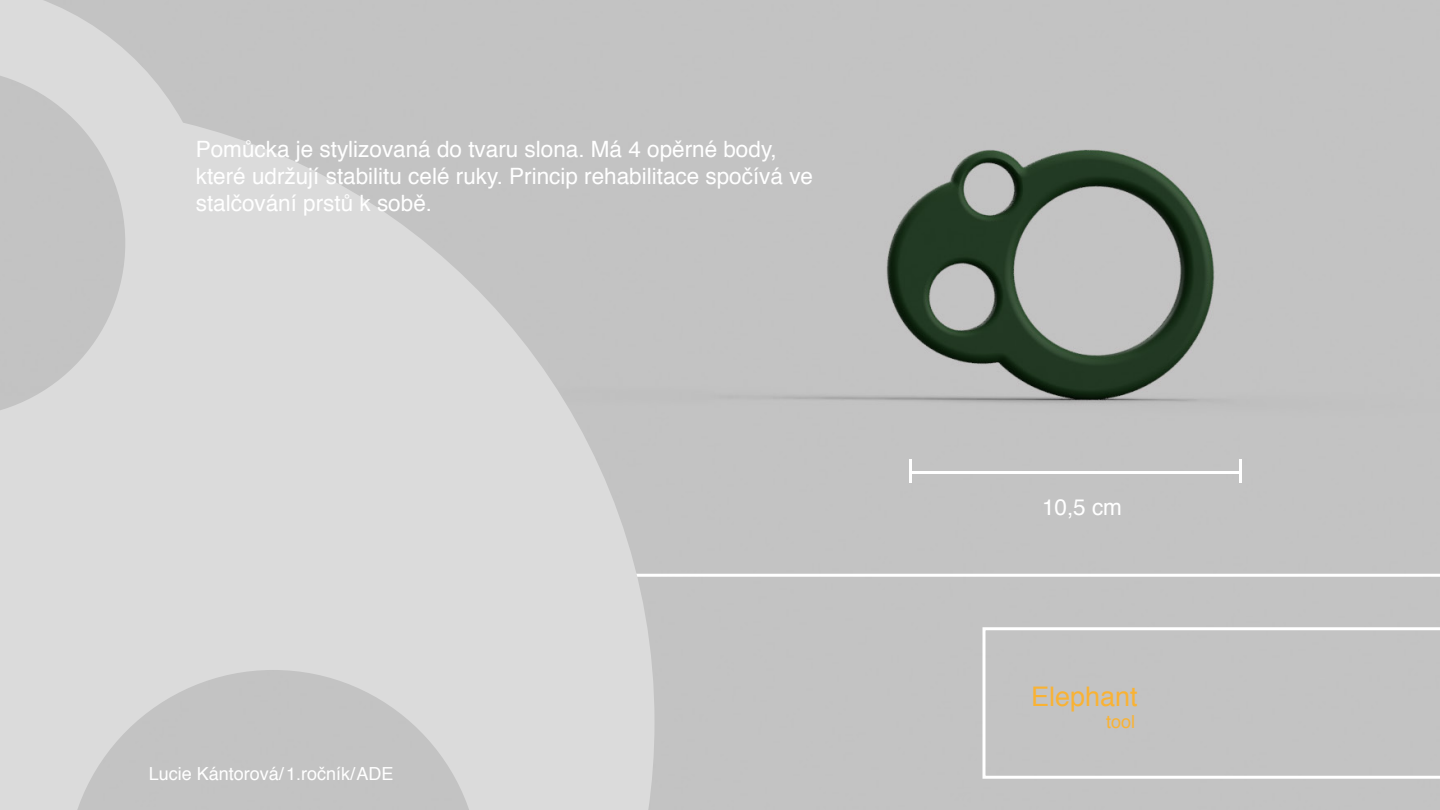
<style>
.page{position:relative;width:1440px;height:810px;background:#fff}
.page>*{position:absolute;margin:0;border:0;box-sizing:border-box;transform-origin:0 0}
.t1{font:27px "Helvetica";color:#f9b233}
.t2{font:22.5px/27px "Helvetica";color:#fff}
.t3{font:18px "Helvetica";color:#fff}
.t4{font:18px "Helvetica";color:#f9b233}
</style>
<div class="page">
<img style="left:655px;top:0;width:785px;height:810px">
<hr style="left:910px;top:471px;width:331px;height:3px;background:#fff">
<hr style="left:909px;top:459px;width:3px;height:24px;background:#fff">
<hr style="left:1239px;top:459px;width:3px;height:24px;background:#fff">
<hr style="left:0;top:574px;width:1440px;height:3px;background:#fff">
<div style="left:982px;top:627px;width:458px;height:152px;background:#c3c3c3"></div>
<svg style="left:0;top:0;width:655px;height:810px;background:#d1d1d1"></svg>
<p class="t2" style="left:196px;top:136px;width:583px">Pomůcka je stylizovaná do tvaru slona. Má 4 opěrné body,</p>
<p class="t2" style="left:196px;top:163px;width:619px">které udržují stabilitu celé ruky. Princip rehabilitace spočívá ve stalčování prstů k sobě.</p>
<p class="t3" style="left:149px;top:760px;width:246px">Lucie Kántorová/ 1.ročník/ ADE</p>
<p class="t2" style="left:1042px;top:494px;width:82px">10,5 cm</p>
<p class="t1" style="left:1031px;top:676px;width:108px">Elephant</p>
<p class="t4" style="left:1106px;top:707px;width:31px">tool</p>
</div>
